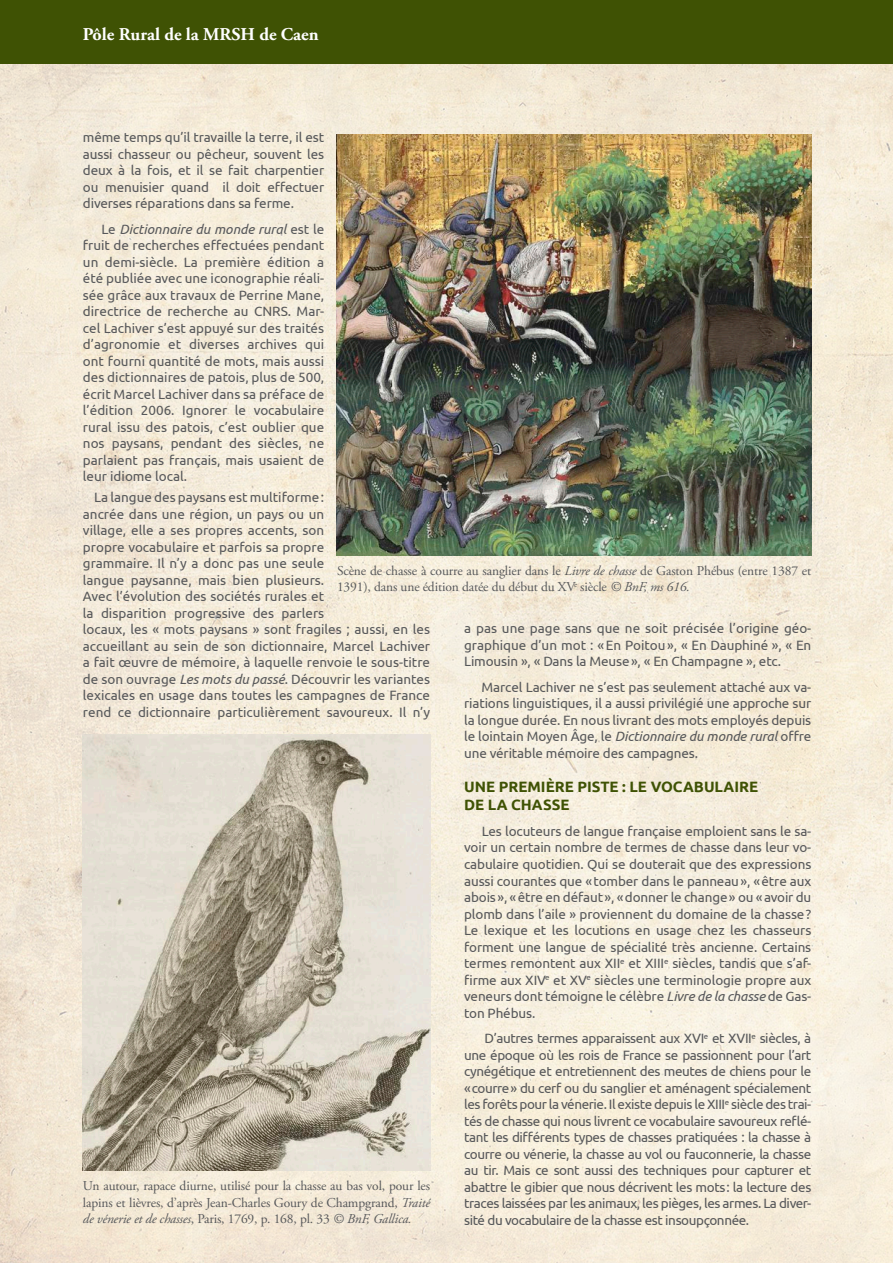
<style>
.page{position:relative;width:893px;height:1263px;background:#fff}
.page>*{position:absolute;margin:0;border:0;box-sizing:border-box;transform-origin:0 0}
.t1{font:700 18px "Adobe Garamond Pro";color:#fff}
.t2{font:700 15px "Ubuntu";color:#3f5204}
.t3{font:13.5px/16.5px "Ubuntu";color:#57585a;text-align:justify}
.t4{font:13.5px/16.5px "Adobe Garamond Pro";letter-spacing:-.01em;color:#57585a}
.s1{font-style:italic}
</style>
<div class="page">
<img style="left:0;top:64px;width:893px;height:1199px">
<div style="left:0;top:0;width:893px;height:64px;background:#3f5204"></div>
<img style="left:337px;top:134px;width:474px;height:421px">
<img style="left:83px;top:734px;width:347px;height:437px">
<p class="t1" style="left:83px;top:24px;width:237px">Pôle Rural de la MRSH de Caen</p>
<p class="t3" style="left:83px;top:129px;width:243px">même temps qu’il travaille la terre, il est aussi chasseur ou pêcheur, souvent les deux à la fois, et il se fait charpentier ou menuisier quand il doit effectuer diverses réparations dans sa ferme.</p>
<p class="t3" style="left:83px;top:220px;width:243px;text-indent:18px">Le <span class="s1">Dictionnaire du monde rural</span> est le fruit de recherches effectuées pendant un demi-siècle. La première édition a été publiée avec une iconographie réali&shy;sée grâce aux travaux de Perrine Mane, directrice de recherche au CNRS. Mar&shy;cel Lachiver s’est appuyé sur des traités d’agronomie et diverses archives qui ont fourni quantité de mots, mais aussi des dictionnaires de patois, plus de 500, écrit Marcel Lachiver dans sa préface de l’édition 2006. Ignorer le vocabulaire rural issu des patois, c’est oublier que nos paysans, pendant des siècles, ne parlaient pas français, mais usaient de leur idiome local.</p>
<p class="t3" style="left:83px;top:489px;width:349px;text-align:left;text-indent:11px">La langue des paysans est multiforme:<br>ancrée dans une région, un pays ou un<br>village, elle a ses propres accents, son<br>propre vocabulaire et parfois sa propre<br>grammaire. Il n’y a donc pas une seule<br>langue paysanne, mais bien plusieurs.<br>Avec l’évolution des sociétés rurales et<br>la disparition progressive des parlers<br>locaux, les « mots paysans » sont fragiles ; aussi, en les accueillant au sein de son dictionnaire, Marcel Lachiver a fait œuvre de mémoire, à laquelle renvoie le sous-titre de son ouvrage <span class="s1">Les mots du passé</span>. Découvrir les variantes lexicales en usage dans toutes les campagnes de France rend ce dictionnaire particulièrement savoureux. Il n’y</p>
<p class="t4" style="left:337px;top:563px;width:476px">Scène de chasse à courre au sanglier dans le <span class="s1">Livre de chasse</span> de Gaston Phébus (entre 1387 et<br>1391), dans une édition datée du début du XV<sup>e</sup> siècle <span class="s1">© BnF, ms 616.</span></p>
<p class="t3" style="left:464px;top:620px;width:349px">a pas une page sans que ne soit précisée l’origine géo&shy;graphique d’un mot : «En Poitou», « En Dauphiné », « En Limousin », « Dans la Meuse», « En Champagne », etc.</p>
<p class="t3" style="left:464px;top:678px;width:349px;text-indent:18px">Marcel Lachiver ne s’est pas seulement attaché aux va&shy;riations linguistiques, il a aussi privilégié une approche sur la longue durée. En nous livrant des mots employés depuis le lointain Moyen Âge, le <span class="s1">Dictionnaire du monde rural</span> offre une véritable mémoire des campagnes.</p>
<p class="t2" style="left:464px;top:778px;width:296px">UNE PREMIÈRE PISTE : LE VOCABULAIRE</p>
<p class="t2" style="left:464px;top:796px;width:107px">DE LA CHASSE</p>
<p class="t3" style="left:464px;top:822px;width:349px;text-indent:18px">Les locuteurs de langue française emploient sans le sa&shy;voir un certain nombre de termes de chasse dans leur vo&shy;cabulaire quotidien. Qui se douterait que des expressions aussi courantes que «tomber dans le panneau», «être aux abois», «être en défaut», «donner le change» ou «avoir du plomb dans l’aile » proviennent du domaine de la chasse?<br>Le lexique et les locutions en usage chez les chasseurs forment une langue de spécialité très ancienne. Certains termes remontent aux XII<sup>e</sup> et XIII<sup>e</sup> siècles, tandis que s’af&shy;firme aux XIV<sup>e</sup> et XV<sup>e</sup> siècles une terminologie propre aux veneurs dont témoigne le célèbre <span class="s1">Livre de la chasse</span> de Gas&shy;ton Phébus.</p>
<p class="t3" style="left:464px;top:1029px;width:349px;text-indent:21px">D’autres termes apparaissent aux XVI<sup>e</sup> et XVII<sup>e</sup> siècles, à une époque où les rois de France se passionnent pour l’art cynégétique et entretiennent des meutes de chiens pour le «courre» du cerf ou du sanglier et aménagent spécialement les forêts pour la vénerie. Il existe depuis le XIII<sup>e</sup> siècle des trai&shy;tés de chasse qui nous livrent ce vocabulaire savoureux reflé&shy;tant les différents types de chasses pratiquées : la chasse à courre ou vénerie, la chasse au vol ou fauconnerie, la chasse au tir. Mais ce sont aussi des techniques pour capturer et abattre le gibier que nous décrivent les mots: la lecture des traces laissées par les animaux, les pièges, les armes. La diver&shy;sité du vocabulaire de la chasse est insoupçonnée.</p>
<p class="t4" style="left:83px;top:1178px;width:349px;text-align:justify">Un autour, rapace diurne, utilisé pour la chasse au bas vol, pour les lapins et lièvres, d’après Jean-Charles Goury de Champgrand, <span class="s1">Traité de vénerie et de chasses</span>, Paris, 1769, p. 168, pl. 33 <span class="s1">© BnF, Gallica.</span></p>
</div>
